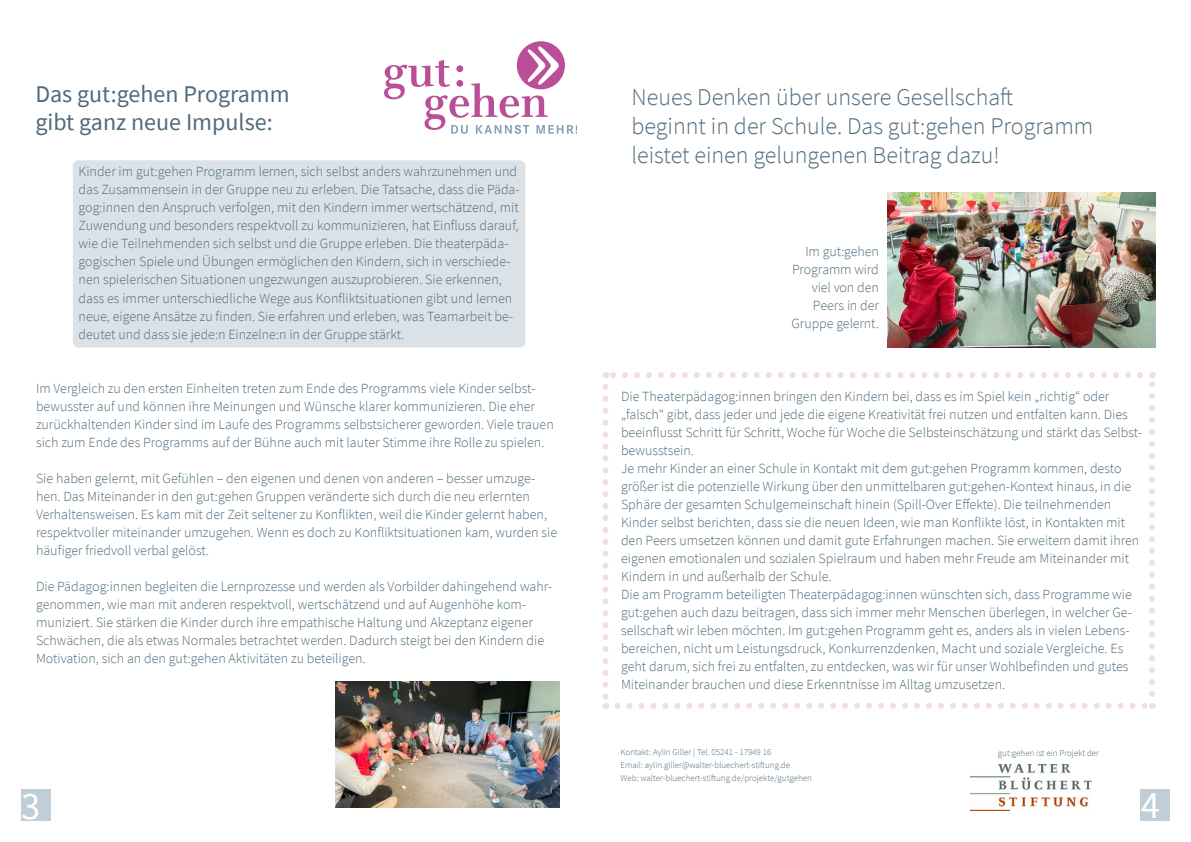
<style>
.page{position:relative;width:1191px;height:842px;background:#fff}
.page>*{position:absolute;margin:0;border:0;box-sizing:border-box;transform-origin:0 0}
.t1{font:38.6px "Source Sans Pro";color:#fff}
.t2{font:300 24px/28.8px "Source Sans Pro";color:#506a7c}
.t3{font:24px/28.8px "Source Sans Pro";color:#506a7c}
.t4{font:300 14px/18px "Source Sans Pro";color:#506a7c}
.t5{font:300 9px/13px "Source Sans Pro";color:#506a7c}
</style>
<div class="page">
<div style="left:73px;top:160px;width:452px;height:188px;background:#dae2e8;border-radius:6px"></div>
<img style="left:887px;top:193px;width:268px;height:154px">
<img style="left:335px;top:682px;width:224px;height:125px">
<img style="left:970px;top:765px;width:121px;height:45px">
<svg style="left:617px;top:703px;width:529px;height:6px"></svg>
<svg style="left:602px;top:387px;width:6px;height:322px"></svg>
<svg style="left:1149px;top:372px;width:6px;height:322px"></svg>
<svg style="left:605px;top:372px;width:535px;height:6px"></svg>
<div style="left:517px;top:41px;width:48px;height:48px;background:#ba4e97;border-radius:50%"></div>
<svg style="left:384px;top:46px;width:192px;height:88px"></svg>
<div style="left:1140px;top:789px;width:29px;height:31px;background:#c0ced8"></div>
<div style="left:21px;top:790px;width:29px;height:31px;background:#c0ced8"></div>
<h2 class="t3" style="left:35px;top:79px;width:256px">Das gut:gehen Programm gibt ganz neue Impulse:</h2>
<p class="t4" style="left:79px;top:163px;width:442px">Kinder im gut:gehen Programm lernen, sich selbst anders wahrzunehmen und das Zusammensein in der Gruppe neu zu erleben. Die Tatsache, dass die Päda&shy;gog:innen den Anspruch verfolgen, mit den Kindern immer wertschätzend, mit Zuwendung und besonders respektvoll zu kommunizieren, hat Einfluss darauf, wie die Teilnehmenden sich selbst und die Gruppe erleben. Die theaterpäda&shy;gogischen Spiele und Übungen ermöglichen den Kindern, sich in verschiede&shy;nen spielerischen Situationen ungezwungen auszuprobieren. Sie erkennen, dass es immer unterschiedliche Wege aus Konfliktsituationen gibt und lernen neue, eigene Ansätze zu finden. Sie erfahren und erleben, was Teamarbeit be&shy;deutet und dass sie jede:n Einzelne:n in der Gruppe stärkt.</p>
<p class="t4" style="left:36px;top:379px;width:519px">Im Vergleich zu den ersten Einheiten treten zum Ende des Programms viele Kinder selbst&shy;bewusster auf und können ihre Meinungen und Wünsche klarer kommunizieren. Die eher zurückhaltenden Kinder sind im Laufe des Programms selbstsicherer geworden. Viele trauen sich zum Ende des Programms auf der Bühne auch mit lauter Stimme ihre Rolle zu spielen.</p>
<p class="t4" style="left:36px;top:469px;width:522px">Sie haben gelernt, mit Gefühlen – den eigenen und denen von anderen – besser umzuge&shy;hen. Das Miteinander in den gut:gehen Gruppen veränderte sich durch die neu erlernten Verhaltensweisen. Es kam mit der Zeit seltener zu Konflikten, weil die Kinder gelernt haben, respektvoller miteinander umzugehen. Wenn es doch zu Konfliktsituationen kam, wurden sie häufiger friedvoll verbal gelöst.</p>
<p class="t4" style="left:36px;top:577px;width:517px">Die Pädagog:innen begleiten die Lernprozesse und werden als Vorbilder dahingehend wahr&shy;genommen, wie man mit anderen respektvoll, wertschätzend und auf Augenhöhe kom&shy;muniziert. Sie stärken die Kinder durch ihre empathische Haltung und Akzeptanz eigener Schwächen, die als etwas Normales betrachtet werden. Dadurch steigt bei den Kindern die Motivation, sich an den gut:gehen Aktivitäten zu beteiligen.</p>
<h2 class="t2" style="left:631px;top:83px;width:463px">Neues Denken über unsere Gesellschaft beginnt in der Schule. Das gut:gehen Programm leistet einen gelungenen Beitrag dazu!</h2>
<p class="t4" style="left:791px;top:242px;width:89px;text-align:right">Im gut:gehen<br>Programm wird viel von den<br>Peers in der<br>Gruppe gelernt.</p>
<p class="t4" style="left:621px;top:388px;width:523px">Die Theaterpädagog:innen bringen den Kindern bei, dass es im Spiel kein „richtig“ oder „falsch“ gibt, dass jeder und jede die eigene Kreativität frei nutzen und entfalten kann. Dies beeinflusst Schritt für Schritt, Woche für Woche die Selbsteinschätzung und stärkt das Selbst&shy;bewusstsein.<br>Je mehr Kinder an einer Schule in Kontakt mit dem gut:gehen Programm kommen, desto größer ist die potenzielle Wirkung über den unmittelbaren gut:gehen-Kontext hinaus, in die Sphäre der gesamten Schulgemeinschaft hinein (Spill-Over Effekte). Die teilnehmenden Kinder selbst berichten, dass sie die neuen Ideen, wie man Konflikte löst, in Kontakten mit den Peers umsetzen können und damit gute Erfahrungen machen. Sie erweitern damit ihren eigenen emotionalen und sozialen Spielraum und haben mehr Freude am Miteinander mit Kindern in und außerhalb der Schule.<br>Die am Programm beteiligten Theaterpädagog:innen wünschten sich, dass Programme wie gut:gehen auch dazu beitragen, dass sich immer mehr Menschen überlegen, in welcher Ge&shy;sellschaft wir leben möchten. Im gut:gehen Programm geht es, anders als in vielen Lebens&shy;bereichen, nicht um Leistungsdruck, Konkurrenzdenken, Macht und soziale Vergleiche. Es geht darum, sich frei zu entfalten, zu entdecken, was wir für unser Wohlbefinden und gutes Miteinander brauchen und diese Erkenntnisse im Alltag umzusetzen.</p>
<p class="t5" style="left:620px;top:746px;width:193px">Kontakt: Aylin Giller | Tel. 05241 - 17949 16<br>Email: aylin.giller@walter-bluechert-stiftung.de<br>Web: walter-bluechert-stiftung.de/projekte/gutgehen</p>
<p class="t5" style="left:998px;top:746px;width:103px">gut:gehen ist ein Projekt der</p>
<h1 class="t1" style="left:21px;top:781px;width:21px">3</h1>
<h1 class="t1" style="left:1140px;top:781px;width:21px">4</h1>
</div>
